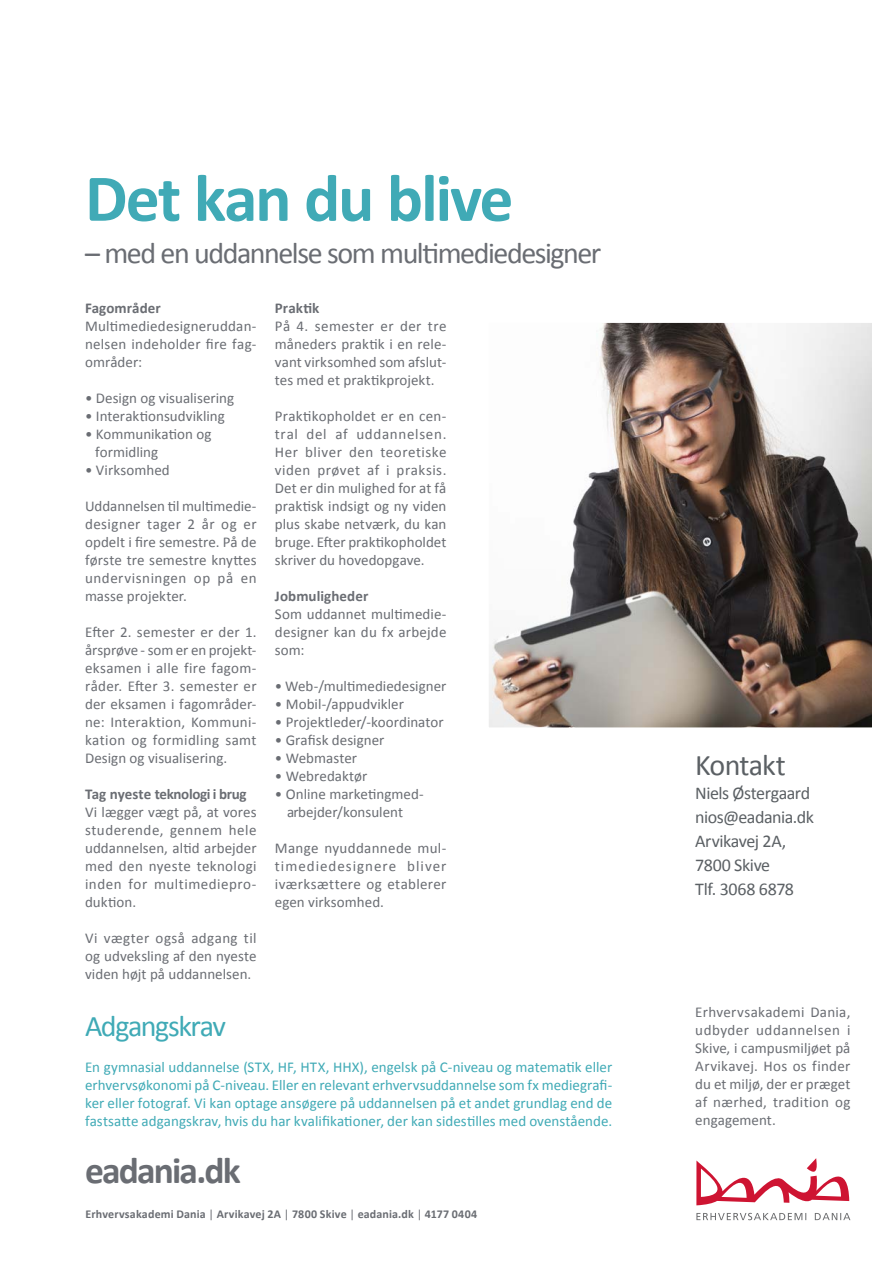
<style>
.page{position:relative;width:893px;height:1263px;background:#fff}
.page>*{position:absolute;margin:0;border:0;box-sizing:border-box;transform-origin:0 0}
.Overskrift{font:700 67.5px "Calibri";letter-spacing:-.03em;color:#40aab6}
.t1{font:700 37.5px "Calibri";letter-spacing:-.05em;color:#6a6d73}
.indledning{font:30px "Calibri";letter-spacing:-.05em;color:#6a6d73}
.Mellemrubrik{font:30px "Calibri";letter-spacing:-.045em;color:#40aab6}
.Røde_punkter{font:30px "Calibri";letter-spacing:-.03em;color:#5b6064}
.Røde_punkter-2{font:18px "Calibri";letter-spacing:-.025em;color:#5b6064}
.Brødtekst{font:15px/18px "Calibri";letter-spacing:.005em;color:#6a6d73;text-align:justify}
.Brødtekst-2{font:15px/18px "Calibri";letter-spacing:.005em;color:#40aab6;text-align:justify}
.Brødtekst-3{font:700 15px "Calibri";letter-spacing:.005em;color:#6a6d73}
.Brødtekst-4{font:700 15px "Calibri";letter-spacing:-.025em;color:#6a6d73}
.t2{font:700 12px "Calibri";letter-spacing:.015em;color:#6a6d73}
.s1{font-weight:400}
</style>
<div class="page">
<svg style="left:696px;top:1158px;width:153px;height:48px"></svg>
<svg style="left:696px;top:1213px;width:154px;height:7px"></svg>
<img style="left:490px;top:324px;width:381px;height:402px">
<p class="Overskrift" style="left:85px;top:151px;width:430px">Det kan du blive</p>
<p class="indledning" style="left:85px;top:232px;width:518px">– med en uddannelse som multimediedesigner</p>
<p class="Brødtekst-3" style="left:85px;top:298px;width:77px">Fagområder</p>
<p class="Brødtekst" style="left:85px;top:317px;width:173px">Multimediedesigneruddan&shy;nelsen indeholder fire fag&shy;områder:</p>
<p class="Brødtekst" style="left:85px;top:389px;width:151px">• Design og visualisering</p>
<p class="Brødtekst" style="left:85px;top:407px;width:141px">• Interaktionsudvikling</p>
<p class="Brødtekst" style="left:85px;top:425px;width:128px">• Kommunikation og</p>
<p class="Brødtekst" style="left:95px;top:443px;width:65px">formidling</p>
<p class="Brødtekst" style="left:85px;top:461px;width:86px">• Virksomhed</p>
<p class="Brødtekst" style="left:85px;top:497px;width:173px">Uddannelsen til multimedie-</p>
<p class="Brødtekst" style="left:85px;top:515px;width:173px">designer tager 2 år og er opdelt i fire semestre. På de første tre semestre knyttes undervisningen op på en masse projekter.</p>
<p class="Brødtekst" style="left:85px;top:623px;width:173px">Efter 2. semester er der 1. årsprøve - som er en projekt&shy;eksamen i alle fire fagom&shy;råder. Efter 3. semester er der eksamen i fagområder&shy;ne: Interaktion, Kommuni&shy;kation og formidling samt Design og visualisering.</p>
<p class="Brødtekst-4" style="left:85px;top:784px;width:163px">Tag nyeste teknologi i brug</p>
<p class="Brødtekst" style="left:85px;top:803px;width:173px">Vi lægger vægt på, at vores studerende, gennem hele uddannelsen, altid arbejder med den nyeste teknologi inden for multimediepro&shy;duktion.</p>
<p class="Brødtekst" style="left:85px;top:929px;width:173px">Vi vægter også adgang til og udveksling af den nyeste viden højt på uddannelsen.</p>
<p class="Brødtekst-3" style="left:275px;top:298px;width:46px">Praktik</p>
<p class="Brødtekst" style="left:275px;top:317px;width:173px">På 4. semester er der tre måneders praktik i en rele&shy;vant virksomhed som afslut&shy;tes med et praktikprojekt.</p>
<p class="Brødtekst" style="left:275px;top:407px;width:173px">Praktikopholdet er en cen&shy;tral del af uddannelsen.<br>Her bliver den teoretiske viden prøvet af i praksis.<br>Det er din mulighed for at få praktisk indsigt og ny viden plus skabe netværk, du kan bruge. Efter praktikopholdet skriver du hovedopgave.</p>
<p class="Brødtekst-3" style="left:275px;top:586px;width:95px">Jobmuligheder</p>
<p class="Brødtekst" style="left:275px;top:605px;width:173px">Som uddannet multimedie&shy;designer kan du fx arbejde som:</p>
<p class="Brødtekst" style="left:275px;top:677px;width:173px">• Web-/multimediedesigner</p>
<p class="Brødtekst" style="left:275px;top:695px;width:130px">• Mobil-/appudvikler</p>
<p class="Brødtekst" style="left:275px;top:713px;width:170px">• Projektleder/-koordinator</p>
<p class="Brødtekst" style="left:275px;top:731px;width:111px">• Grafisk designer</p>
<p class="Brødtekst" style="left:275px;top:749px;width:84px">• Webmaster</p>
<p class="Brødtekst" style="left:275px;top:767px;width:94px">• Webredaktør</p>
<p class="Brødtekst" style="left:275px;top:785px;width:150px">• Online marketingmed-</p>
<p class="Brødtekst" style="left:287px;top:803px;width:118px">arbejder/konsulent</p>
<p class="Brødtekst" style="left:275px;top:839px;width:173px">Mange nyuddannede mul&shy;timediedesignere bliver iværksættere og etablerer egen virksomhed.</p>
<p class="Mellemrubrik" style="left:85px;top:1005px;width:143px">Adgangskrav</p>
<p class="Brødtekst-2" style="left:85px;top:1057px;width:529px">En gymnasial uddannelse (STX, HF, HTX, HHX), engelsk på C-niveau og matematik eller erhvervsøkonomi på C-niveau. Eller en relevant erhvervsuddannelse som fx mediegrafi&shy;ker eller fotograf. Vi kan optage ansøgere på uddannelsen på et andet grundlag end de fastsatte adgangskrav, hvis du har kvalifikationer, der kan sidestilles med ovenstående.</p>
<p class="t1" style="left:85px;top:1144px;width:157px">eadania.dk</p>
<p class="t2" style="left:86px;top:1206px;width:393px">Erhvervsakademi Dania <span class="s1">|</span> Arvikavej 2A <span class="s1">|</span> 7800 Skive <span class="s1">|</span> eadania.dk <span class="s1">|</span> 4177 0404</p>
<p class="Røde_punkter" style="left:695px;top:744px;width:92px">Kontakt</p>
<p class="Røde_punkter-2" style="left:695px;top:781px;width:117px">Niels Østergaard</p>
<p class="Røde_punkter-2" style="left:695px;top:805px;width:120px">nios@eadania.dk</p>
<p class="Røde_punkter-2" style="left:695px;top:829px;width:92px">Arvikavej 2A,</p>
<p class="Røde_punkter-2" style="left:695px;top:853px;width:76px">7800 Skive</p>
<p class="Røde_punkter-2" style="left:695px;top:877px;width:100px">Tlf. 3068 6878</p>
<p class="Brødtekst" style="left:695px;top:1003px;width:157px">Erhvervsakademi Dania, udbyder uddannelsen i Skive, i campusmiljøet på Arvikavej. Hos os finder du et miljø, der er præget af nærhed, tradition og engagement.</p>
</div>
